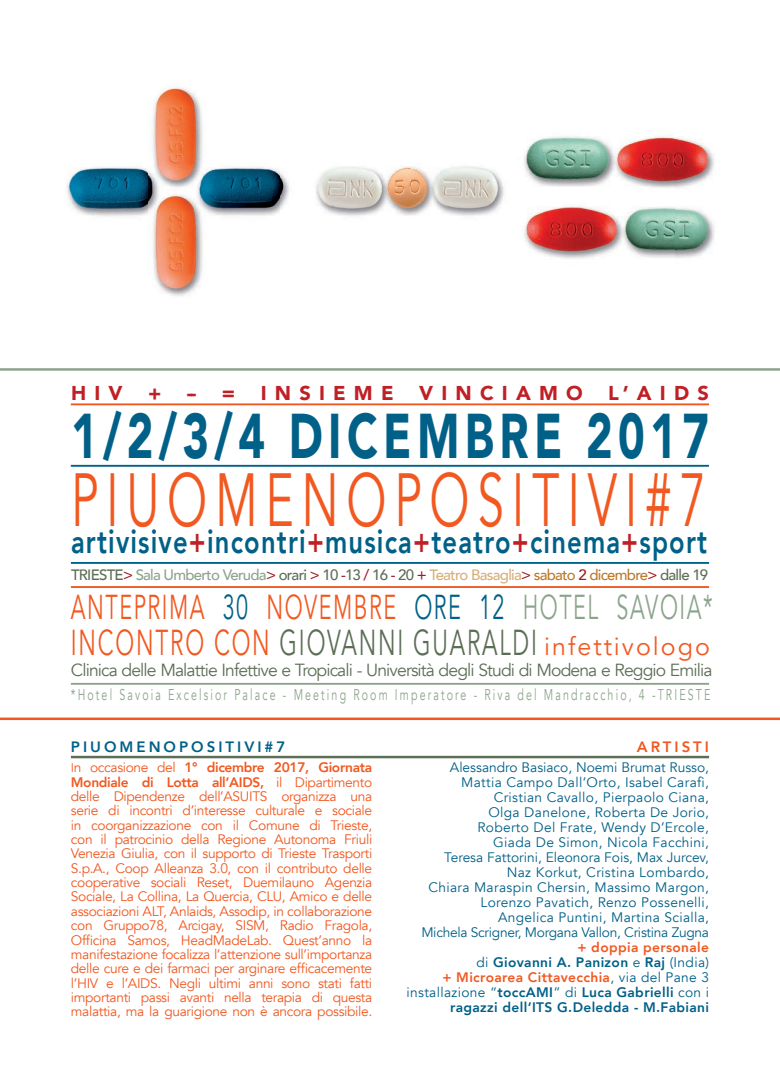
<style>
.page{position:relative;width:780px;height:1088px;background:#fff}
.page>*{position:absolute;margin:0;border:0;box-sizing:border-box;transform-origin:0 0}
.t1{font:75px "Avenir";letter-spacing:.16em;color:#f15921;scale:.64 1}
.t2{font:900 63px "Avenir";letter-spacing:.12em;color:#016087;scale:.71 1}
.t3{font:36px "Avenir";letter-spacing:.08em;color:#5c6e55;scale:.63 1}
.t4{font:34.5px "Avenir";letter-spacing:.07em;color:#f15921;scale:.62 1}
.t5{font:800 33px "Avenir";letter-spacing:.045em;color:#016087;scale:.77 1}
.t6{font:900 20px "Avenir";letter-spacing:.41em;color:#c02025}
.t7{font:17.5px "Avenir";letter-spacing:-.05em;color:#5c6e55}
.t8{font:15.62px "Avenir";letter-spacing:.2em;color:#8da48c;scale:.68 1}
.t9{font:500 15px "Avenir";letter-spacing:-.05em;color:#5c6e55}
.t10{font:800 15px "Avenir";letter-spacing:.2em;color:#016087}
.t11{font:800 15px "Avenir";letter-spacing:.2em;color:#f15921}
.t12{font:13.75px/14.4px "Avenir";letter-spacing:-.025em;color:#f15921;text-align:justify}
.t13{font:13.75px/15px "Avenir";letter-spacing:.025em;color:#016087;text-align:right}
.t14{font:800 13.75px/15px "Avenir";letter-spacing:.025em;color:#016087;text-align:right}
.s1{color:#c02025}
.s2{color:#a11b1f}
.s3{color:#8da48c}
.s4{color:#d6b07a}
.s5{color:#be7a2a}
.s6{color:#016087}
.s7{color:#f15921}
.s8{font-size:25px;color:#f15921}
.s9{font-size:12.5px}
.s10{font-weight:800}
.s11{font-weight:400}
</style>
<div class="page">
<img style="left:66px;top:87px;width:648px;height:209px">
<hr style="left:71px;top:403px;width:638px;height:2px;background:#f15921">
<hr style="left:0;top:717px;width:780px;height:3px;background:#f15921">
<hr style="left:0;top:368px;width:780px;height:3px;background:#8da48c">
<hr style="left:71px;top:465px;width:638px;height:2px;background:#016087">
<hr style="left:71px;top:562px;width:638px;height:2px;background:#016087">
<hr style="left:71px;top:683px;width:638px;height:2px;background:#8da48c">
<hr style="left:71px;top:586px;width:638px;height:2px;background:#f15921">
<hr style="left:71px;top:756px;width:638px;height:2px;background:#5c6e55">
<h3 class="t6" style="left:71px;top:376px;width:53px">HIV</h3>
<h3 class="t6" style="left:148px;top:376px;width:15px">+</h3>
<h3 class="t6" style="left:187px;top:376px;width:11px">--</h3>
<h3 class="t6" style="left:222px;top:376px;width:15px">=</h3>
<h3 class="t6" style="left:261px;top:376px;width:134px">INSIEME</h3>
<h3 class="t6" style="left:419px;top:376px;width:165px">VINCIAMO</h3>
<h3 class="t6" style="left:608px;top:376px;width:102px">L’AIDS</h3>
<h2 class="t2" style="left:71px;top:382px;width:900px">1/2/3/4 DICEMBRE 2017</h2>
<h1 class="t1" style="left:71px;top:456px;width:993px">PIUOMENOPOSITIVI#7</h1>
<h3 class="t5" style="left:71px;top:515px;width:827px">artivisive<span class="s1">+</span>incontri<span class="s1">+</span>musica<span class="s1">+</span>teatro<span class="s1">+</span>cinema<span class="s1">+</span>sport</h3>
<p class="t9" style="left:71px;top:562px;width:638px">TRIESTE<span class="s2">&gt;</span> <span class="s3">Sala Umberto Veruda</span><span class="s2">&gt;</span> orari <span class="s2">&gt;</span> 10 <span class="s2">-</span>13 <span class="s2">/</span> 16 <span class="s2">-</span> 20 <span class="s2">+</span> <span class="s4">Teatro Basaglia</span><span class="s2">&gt;</span> <span class="s5">sabato</span> <span class="s2">2</span> <span class="s5">dicembre</span><span class="s2">&gt;</span> dalle 19</p>
<h3 class="t4" style="left:71px;top:587px;width:1036px">ANTEPRIMA <span class="s6">30</span> NOVEMBRE <span class="s6">ORE 12</span> <span class="s3">HOTEL SAVOIA*</span></h3>
<h3 class="t3" style="left:71px;top:621px;width:1015px"><span class="s7">INCONTRO CON</span> GIOVANNI GUARALDI <span class="s8">infettivologo</span></h3>
<p class="t7" style="left:71px;top:660px;width:643px">Clinica delle Malattie Infettive e Tropicali - Università degli Studi di Modena e Reggio Emilia</p>
<p class="t8" style="left:71px;top:685px;width:941px">*Hotel Savoia Excelsior Palace - Meeting Room Imperatore - Riva del Mandracchio, 4 -TRIESTE</p>
<p class="t10" style="left:71px;top:735px;width:216px">PIUOMENOPOSITIVI#7</p>
<p class="t12" style="left:71px;top:760px;width:303px"><span class="s9">I</span>n occasione del <span class="s10">1° dicembre 2017, Giornata Mondiale di Lotta all’AIDS,</span> il Dipartimento delle Dipendenze dell’ASUITS organizza una serie di incontri d’interesse culturale e sociale in coorganizzazione con il Comune di Trieste, con il patrocinio della Regione Autonoma Friuli Venezia Giulia, con il supporto di Trieste Trasporti S.p.A., Coop Alleanza 3.0, con il contributo delle cooperative sociali Reset, Duemilauno Agenzia Sociale, La Collina, La Quercia, CLU, Amico e delle associazioni ALT, Anlaids, Assodip, in collaborazione con Gruppo78, Arcigay, SISM, Radio Fragola, Officina Samos, HeadMadeLab. Quest’anno la manifestazione focalizza l’attenzione sull’importanza delle cure e dei farmaci per arginare efficacemente l’HIV e l’AIDS. Negli ultimi anni sono stati fatti importanti passi avanti nella terapia di questa malattia, ma la guarigione non è ancora possibile.</p>
<p class="t11" style="left:636px;top:735px;width:74px">ARTISTI</p>
<p class="t13" style="left:421px;top:760px;width:289px">Alessandro Basiaco, Noemi Brumat Russo, Mattia Campo Dall’Orto, Isabel Carafì, Cristian Cavallo, Pierpaolo Ciana,<br>Olga Danelone, Roberta De Jorio,<br>Roberto Del Frate, Wendy D’Ercole,<br>Giada De Simon, Nicola Facchini,<br>Teresa Fattorini, Eleonora Fois, Max Jurcev, Naz Korkut, Cristina Lombardo,<br>Chiara Maraspin Chersin, Massimo Margon, Lorenzo Pavatich, Renzo Possenelli, Angelica Puntini, Martina Scialla,<br>Michela Scrigner, Morgana Vallon, Cristina Zugna</p>
<p class="t14" style="left:406px;top:939px;width:304px"><span class="s7">+ doppia personale<br></span><span class="s11">di</span> Giovanni A. Panizon <span class="s11">e</span> Raj <span class="s11">(India)<br></span><span class="s7">+ Microarea Cittavecchia</span><span class="s11">, via del Pane 3 installazione “</span>toccAMI<span class="s11">” di</span> Luca Gabrielli <span class="s11">con i </span>ragazzi dell’ITS G.Deledda - M.Fabiani</p>
</div>
